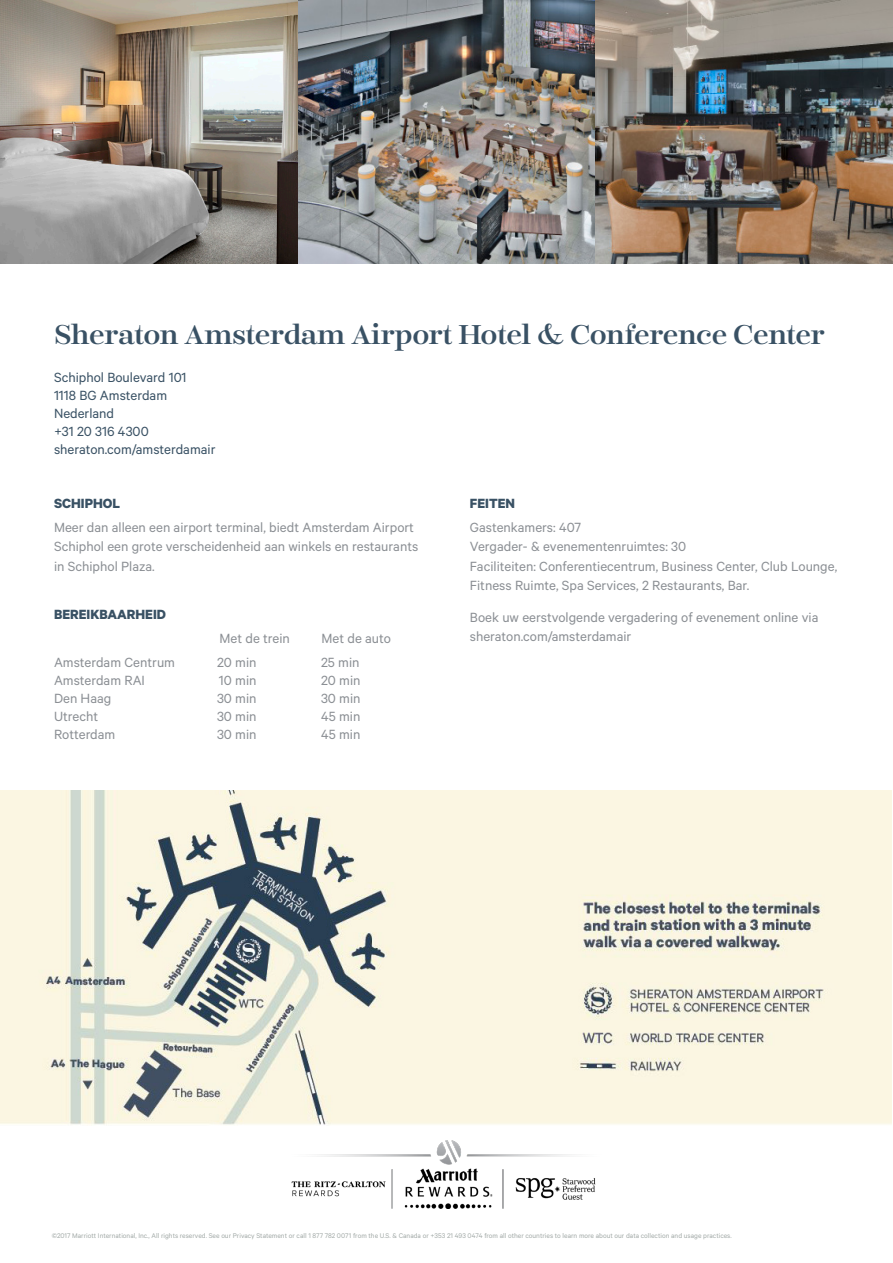
<style>
.page{position:relative;width:893px;height:1263px;background:#fff}
.page>*{position:absolute;margin:0;border:0;box-sizing:border-box;transform-origin:0 0}
.t1{font:27px "Encorpada Sheraton";letter-spacing:-.015em;color:#395164}
.t2{font:15px/19.5px "Calibre";color:#8b8f94}
.t3{font:15px/18px "Calibre";color:#395164}
.t4{font:700 15px "Calibre";color:#395164}
.t5{font:7.65px "Calibre";color:#a3aaa8}
.s1{font-weight:700;color:#395164}
</style>
<div class="page">
<img style="left:298px;top:0;width:595px;height:264px">
<img style="left:0;top:0;width:298px;height:264px">
<img style="left:0;top:791px;width:892px;height:334px">
<img style="left:291px;top:1141px;width:305px;height:68px">
<p class="t1" style="left:54px;top:316px;width:772px">Sheraton Amsterdam Airport Hotel &amp; Conference Center</p>
<p class="t3" style="left:54px;top:368px;width:163px">Schiphol Boulevard 101<br>1118 BG Amsterdam<br>Nederland<br>+31 20 316 4300 sheraton.com/amsterdamair</p>
<p class="t2" style="left:54px;top:491px;width:362px;line-height:24px"><span class="s1">SCHIPHOL<br></span>Meer dan alleen een airport terminal, biedt Amsterdam Airport</p>
<p class="t2" style="left:54px;top:536px;width:366px">Schiphol een grote verscheidenheid aan winkels en restaurants in Schiphol Plaza.</p>
<p class="t4" style="left:54px;top:605px;width:114px">BEREIKBAARHEID</p>
<p class="t2" style="left:54px;top:652px;width:123px">Amsterdam Centrum</p>
<p class="t2" style="left:217px;top:652px;width:41px">20 min</p>
<p class="t2" style="left:321px;top:652px;width:40px">25 min</p>
<p class="t2" style="left:54px;top:670px;width:93px">Amsterdam RAI</p>
<p class="t2" style="left:219px;top:670px;width:39px">10 min</p>
<p class="t2" style="left:321px;top:670px;width:41px">20 min</p>
<p class="t2" style="left:54px;top:688px;width:59px">Den Haag</p>
<p class="t2" style="left:217px;top:688px;width:41px">30 min</p>
<p class="t2" style="left:321px;top:688px;width:41px">30 min</p>
<p class="t2" style="left:54px;top:706px;width:46px">Utrecht</p>
<p class="t2" style="left:217px;top:706px;width:41px">30 min</p>
<p class="t2" style="left:321px;top:706px;width:41px">45 min</p>
<p class="t2" style="left:54px;top:724px;width:63px">Rotterdam</p>
<p class="t2" style="left:217px;top:724px;width:41px">30 min</p>
<p class="t2" style="left:321px;top:724px;width:41px">45 min</p>
<p class="t2" style="left:470px;top:491px;width:113px;line-height:24px"><span class="s1">FEITEN<br></span>Gastenkamers: 407</p>
<p class="t2" style="left:470px;top:536px;width:369px">Vergader- &amp; evenementenruimtes: 30<br>Faciliteiten: Conferentiecentrum, Business Center, Club Lounge,<br>Fitness Ruimte, Spa Services, 2 Restaurants, Bar.</p>
<p class="t2" style="left:470px;top:607px;width:350px">Boek uw eerstvolgende vergadering of evenement online via</p>
<p class="t2" style="left:220px;top:628px;width:72px">Met de trein</p>
<p class="t2" style="left:322px;top:628px;width:71px">Met de auto</p>
<p class="t2" style="left:470px;top:626px;width:163px">sheraton.com/amsterdamair</p>
<p class="t5" style="left:52px;top:1231px;width:681px">©2017 Marriott International, Inc., All rights reserved. See our Privacy Statement or call 1 877 782 0071 from the U.S. &amp; Canada or +353 21 493 0474 from all other countries to learn more about our data collection and usage practices.</p>
</div>
